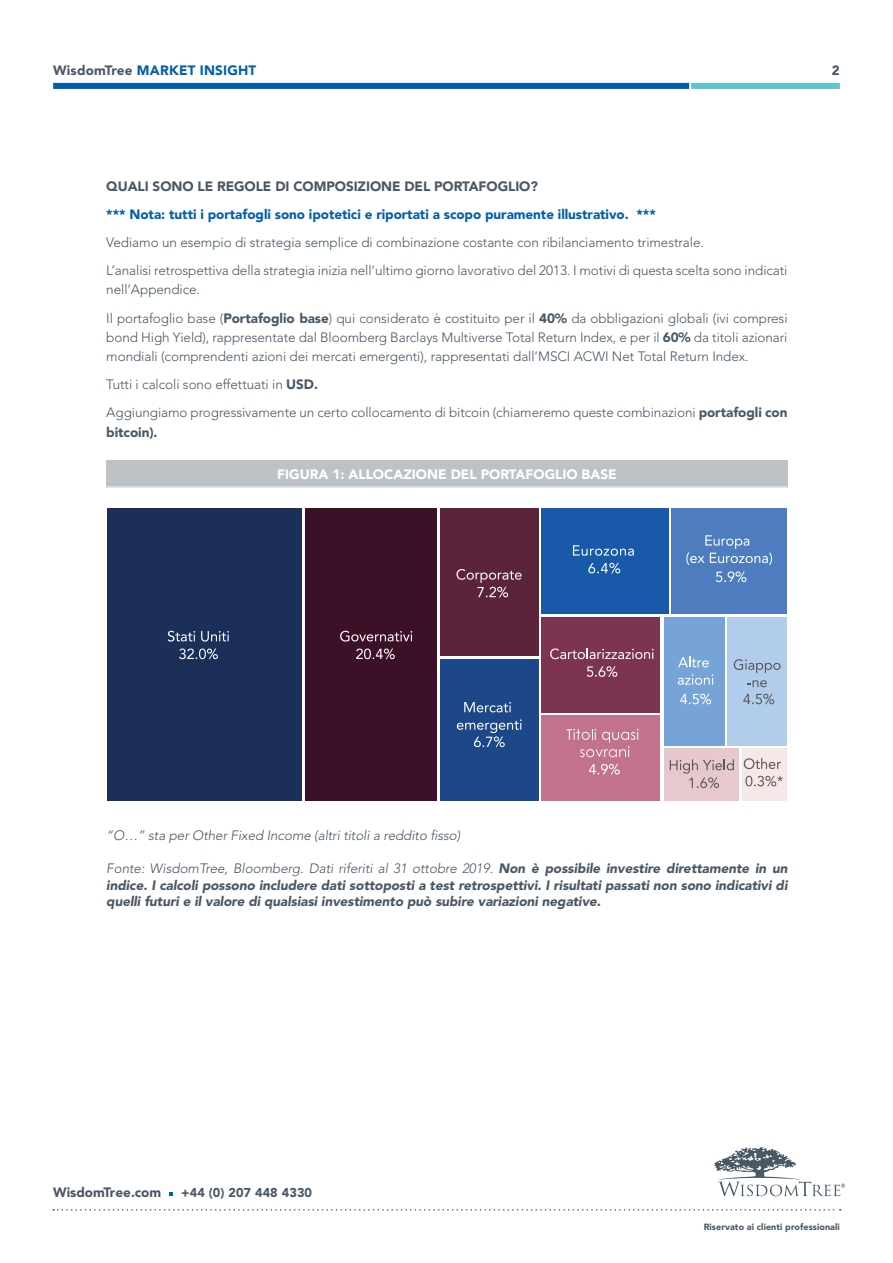
<style>
.page{position:relative;width:893px;height:1263px;background:#fff}
.page>*{position:absolute;margin:0;border:0;box-sizing:border-box;transform-origin:0 0}
.t1{font:300 13.5px/28px "Avenir";letter-spacing:-.005em;color:#485865}
.t2{font:italic 900 13.5px/16.5px "Avenir";letter-spacing:-.005em;color:#485865;text-align:justify}
.t3{font:900 13.5px "Avenir";letter-spacing:-.005em;color:#005eac}
.t4{font:900 13.5px "Avenir";letter-spacing:-.005em;color:#485865}
.t5{font:italic 300 13.5px "Avenir";letter-spacing:-.005em;color:#485865}
.t6{font:900 13.5px "Avenir";color:#fff}
.t7{font:900 13.5px "Avenir";letter-spacing:.015em;color:#005eac}
.t8{font:900 12.75px "Avenir";letter-spacing:.005em;color:#485865}
.t9{font:900 9px "Avenir";letter-spacing:.005em;color:#485865}
.s1{color:#485865}
.s2{font-weight:900}
.s3{font-weight:300}
</style>
<div class="page">
<div style="left:53px;top:83px;width:636px;height:6px;background:#005eac"></div>
<div style="left:691px;top:83px;width:149px;height:6px;background:#5bc6cc"></div>
<svg style="left:53px;top:1209px;width:788px;height:1px"></svg>
<svg style="left:714px;top:1147px;width:131px;height:50px"></svg>
<svg style="left:170px;top:1192px;width:3px;height:4px"></svg>
<div style="left:106px;top:460px;width:681px;height:27px;background:#bdc2c6"></div>
<div style="left:107px;top:508px;width:195px;height:292px;background:#1c2f59"></div>
<div style="left:305px;top:508px;width:131px;height:292px;background:#3c1026"></div>
<div style="left:440px;top:508px;width:98px;height:148px;background:#5c233c"></div>
<div style="left:541px;top:508px;width:127px;height:105px;background:#1859a9"></div>
<div style="left:541px;top:617px;width:119px;height:95px;background:#7d3450"></div>
<div style="left:541px;top:715px;width:119px;height:85px;background:#c3728c"></div>
<div style="left:672px;top:508px;width:115px;height:105px;background:#4d7dbf"></div>
<div style="left:440px;top:659px;width:98px;height:141px;background:#1c4788"></div>
<div style="left:664px;top:617px;width:60px;height:128px;background:#76a4d7"></div>
<div style="left:664px;top:748px;width:75px;height:52px;background:#e8c8cf"></div>
<div style="left:742px;top:748px;width:45px;height:52px;background:#f6e7e8"></div>
<div style="left:728px;top:617px;width:59px;height:128px;background:#b2cdec"></div>
<svg style="left:744px;top:758px;width:37px;height:11px"></svg>
<svg style="left:745px;top:775px;width:38px;height:12px"></svg>
<svg style="left:168px;top:631px;width:27px;height:10px"></svg>
<svg style="left:201px;top:631px;width:28px;height:10px"></svg>
<svg style="left:179px;top:648px;width:39px;height:11px"></svg>
<svg style="left:340px;top:631px;width:72px;height:10px"></svg>
<svg style="left:356px;top:648px;width:39px;height:11px"></svg>
<svg style="left:464px;top:702px;width:47px;height:10px"></svg>
<svg style="left:457px;top:719px;width:65px;height:28px"></svg>
<svg style="left:456px;top:569px;width:66px;height:29px"></svg>
<svg style="left:573px;top:545px;width:61px;height:11px"></svg>
<svg style="left:588px;top:562px;width:32px;height:12px"></svg>
<svg style="left:550px;top:648px;width:104px;height:11px"></svg>
<svg style="left:587px;top:666px;width:30px;height:11px"></svg>
<svg style="left:566px;top:729px;width:73px;height:28px"></svg>
<svg style="left:589px;top:764px;width:31px;height:11px"></svg>
<svg style="left:670px;top:759px;width:64px;height:29px"></svg>
<svg style="left:734px;top:659px;width:46px;height:14px"></svg>
<svg style="left:747px;top:680px;width:20px;height:7px"></svg>
<svg style="left:743px;top:693px;width:31px;height:11px"></svg>
<svg style="left:686px;top:535px;width:86px;height:30px"></svg>
<svg style="left:716px;top:571px;width:30px;height:11px"></svg>
<svg style="left:678px;top:656px;width:31px;height:11px"></svg>
<svg style="left:678px;top:674px;width:35px;height:11px"></svg>
<svg style="left:680px;top:693px;width:31px;height:11px"></svg>
<p class="t7" style="left:53px;top:62px;width:205px"><span class="s1">WisdomTree</span> MARKET INSIGHT</p>
<p class="t4" style="left:106px;top:178px;width:433px">QUALI SONO LE REGOLE DI COMPOSIZIONE DEL PORTAFOGLIO?</p>
<p class="t3" style="left:106px;top:206px;width:551px">*** Nota: tutti i portafogli sono ipotetici e riportati a scopo puramente illustrativo. ***</p>
<p class="t1" style="left:106px;top:228px;width:683px">Vediamo un esempio di strategia semplice di combinazione costante con ribilanciamento trimestrale.<br>L’analisi retrospettiva della strategia inizia nell’ultimo giorno lavorativo del 2013. I motivi di questa scelta sono indicati</p>
<p class="t1" style="left:106px;top:276px;width:683px">nell’Appendice.<br>Il portafoglio base (<span class="s2">Portafoglio base</span>) qui considerato è costituito per il <span class="s2">40%</span> da obbligazioni globali (ivi compresi</p>
<p class="t1" style="left:106px;top:328px;width:683px;line-height:19.5px">bond High Yield), rappresentate dal Bloomberg Barclays Multiverse Total Return Index, e per il <span class="s2">60%</span> da titoli azionari mondiali (comprendenti azioni dei mercati emergenti), rappresentati dall’MSCI ACWI Net Total Return Index.</p>
<p class="t1" style="left:106px;top:371px;width:683px">Tutti i calcoli sono effettuati in <span class="s2">USD.<br></span>Aggiungiamo progressivamente un certo collocamento di bitcoin (chiameremo queste combinazioni <span class="s2">portafogli con</span></p>
<p class="t4" style="left:106px;top:424px;width:53px">bitcoin).</p>
<p class="t6" style="left:277px;top:466px;width:341px">FIGURA 1: ALLOCAZIONE DEL PORTAFOGLIO BASE</p>
<p class="t4" style="left:832px;top:62px;width:9px">2</p>
<p class="t5" style="left:106px;top:827px;width:355px">“O…” sta per Other Fixed Income (altri titoli a reddito fisso)</p>
<p class="t2" style="left:106px;top:860px;width:683px"><span class="s3">Fonte: WisdomTree, Bloomberg. Dati riferiti al 31 ottobre 2019.</span> Non è possibile investire direttamente in un indice. I calcoli possono includere dati sottoposti a test retrospettivi. I risultati passati non sono indicativi di quelli futuri e il valore di qualsiasi investimento può subire variazioni negative.</p>
<p class="t4" style="left:53px;top:1184px;width:110px">WisdomTree.com</p>
<p class="t8" style="left:181px;top:1185px;width:132px">+44 (0) 207 448 4330</p>
<p class="t9" style="left:704px;top:1222px;width:138px">Riservato ai clienti professionali</p>
</div>
